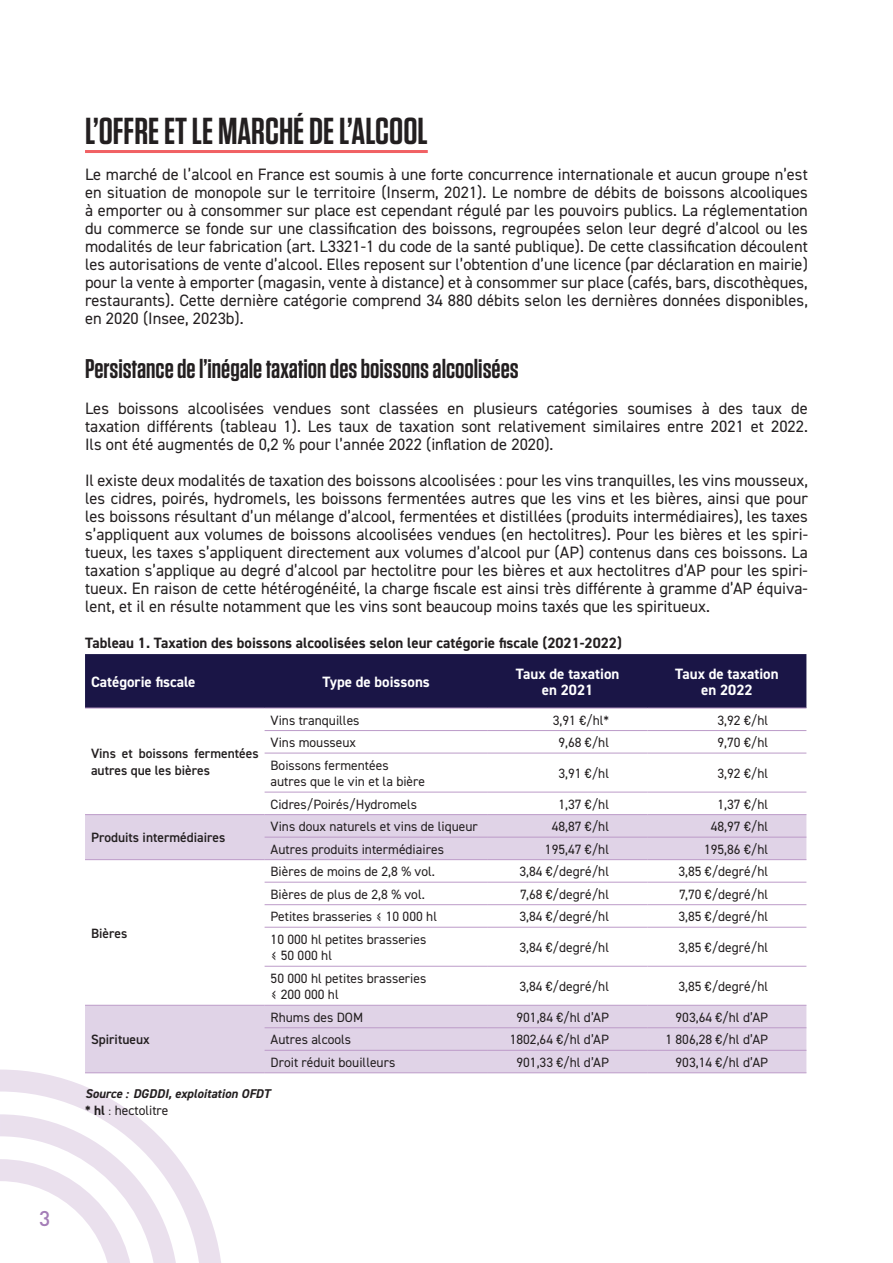
<style>
.page{position:relative;width:893px;height:1263px;background:#fff}
.page>*{position:absolute;margin:0;border:0;box-sizing:border-box;transform-origin:0 0}
.t1{font:600 37.5px "Tungsten";color:#231f20}
.t2{font:600 27px "Tungsten";color:#231f20}
.t3{font:500 21px "DIN Pro";color:#a47db7}
.t4{font:16.5px/18px "DIN2014";color:#231f20;text-align:justify}
.t5{font:700 15px "DIN2014";color:#231f20}
.t6{font:700 15px/16.5px "DIN2014";color:#fff;text-align:center}
.t7{font:13.5px/16.5px "DIN2014";color:#231f20}
.t8{font:600 13.5px/16.5px "DIN2014";color:#231f20}
.t9{font:italic 700 12.75px "DIN2014";color:#231f20}
.s1{font-family:"Times New Roman"}
.s2{font-weight:700}
.s3{font-family:"Times New Roman";font-size:12px}
</style>
<div class="page">
<svg style="left:0;top:1069px;width:223px;height:194px"></svg>
<hr style="left:85px;top:150px;width:343px;height:3px;background:#f16164">
<div style="left:85px;top:654px;width:721px;height:54px;background:#1a1546"></div>
<svg style="left:85px;top:815px;width:721px;height:257px"></svg>
<hr style="left:85px;top:708px;width:180px;height:1px;background:#bc9bc8">
<hr style="left:265px;top:708px;width:223px;height:1px;background:#bc9bc8">
<hr style="left:488px;top:708px;width:159px;height:1px;background:#bc9bc8">
<hr style="left:647px;top:708px;width:159px;height:1px;background:#bc9bc8">
<hr style="left:265px;top:730px;width:223px;height:1px;background:#bc9bc8">
<hr style="left:488px;top:730px;width:159px;height:1px;background:#bc9bc8">
<hr style="left:647px;top:730px;width:159px;height:1px;background:#bc9bc8">
<hr style="left:265px;top:753px;width:223px;height:1px;background:#bc9bc8">
<hr style="left:488px;top:753px;width:159px;height:1px;background:#bc9bc8">
<hr style="left:647px;top:753px;width:159px;height:1px;background:#bc9bc8">
<hr style="left:265px;top:792px;width:223px;height:1px;background:#bc9bc8">
<hr style="left:488px;top:792px;width:159px;height:1px;background:#bc9bc8">
<hr style="left:647px;top:792px;width:159px;height:1px;background:#bc9bc8">
<hr style="left:85px;top:814px;width:180px;height:1px;background:#bc9bc8">
<hr style="left:265px;top:814px;width:223px;height:1px;background:#bc9bc8">
<hr style="left:488px;top:814px;width:159px;height:1px;background:#bc9bc8">
<hr style="left:647px;top:814px;width:159px;height:1px;background:#bc9bc8">
<hr style="left:265px;top:837px;width:223px;height:1px;background:#bc9bc8">
<hr style="left:488px;top:837px;width:159px;height:1px;background:#bc9bc8">
<hr style="left:647px;top:837px;width:159px;height:1px;background:#bc9bc8">
<hr style="left:85px;top:859px;width:180px;height:1px;background:#bc9bc8">
<hr style="left:265px;top:859px;width:223px;height:1px;background:#bc9bc8">
<hr style="left:488px;top:859px;width:159px;height:1px;background:#bc9bc8">
<hr style="left:647px;top:859px;width:159px;height:1px;background:#bc9bc8">
<hr style="left:265px;top:882px;width:223px;height:1px;background:#bc9bc8">
<hr style="left:488px;top:882px;width:159px;height:1px;background:#bc9bc8">
<hr style="left:647px;top:882px;width:159px;height:1px;background:#bc9bc8">
<hr style="left:265px;top:904px;width:223px;height:1px;background:#bc9bc8">
<hr style="left:488px;top:904px;width:159px;height:1px;background:#bc9bc8">
<hr style="left:647px;top:904px;width:159px;height:1px;background:#bc9bc8">
<hr style="left:265px;top:927px;width:223px;height:1px;background:#bc9bc8">
<hr style="left:488px;top:927px;width:159px;height:1px;background:#bc9bc8">
<hr style="left:647px;top:927px;width:159px;height:1px;background:#bc9bc8">
<hr style="left:265px;top:966px;width:223px;height:1px;background:#bc9bc8">
<hr style="left:488px;top:966px;width:159px;height:1px;background:#bc9bc8">
<hr style="left:647px;top:966px;width:159px;height:1px;background:#bc9bc8">
<hr style="left:85px;top:1005px;width:180px;height:1px;background:#bc9bc8">
<hr style="left:265px;top:1005px;width:223px;height:1px;background:#bc9bc8">
<hr style="left:488px;top:1005px;width:159px;height:1px;background:#bc9bc8">
<hr style="left:647px;top:1005px;width:159px;height:1px;background:#bc9bc8">
<hr style="left:265px;top:1027px;width:223px;height:1px;background:#bc9bc8">
<hr style="left:488px;top:1027px;width:159px;height:1px;background:#bc9bc8">
<hr style="left:647px;top:1027px;width:159px;height:1px;background:#bc9bc8">
<hr style="left:265px;top:1050px;width:223px;height:1px;background:#bc9bc8">
<hr style="left:488px;top:1050px;width:159px;height:1px;background:#bc9bc8">
<hr style="left:647px;top:1050px;width:159px;height:1px;background:#bc9bc8">
<hr style="left:85px;top:1072px;width:180px;height:1px;background:#bc9bc8">
<hr style="left:265px;top:1072px;width:223px;height:1px;background:#bc9bc8">
<hr style="left:488px;top:1072px;width:159px;height:1px;background:#bc9bc8">
<hr style="left:647px;top:1072px;width:159px;height:1px;background:#bc9bc8">
<h1 class="t1" style="left:85px;top:111px;width:344px">L’OFFRE ET LE MARCHÉ DE L’ALCOOL</h1>
<p class="t4" style="left:85px;top:165px;width:724px">Le marché de l’alcool en France est soumis à une forte concurrence internationale et aucun groupe n’est en situation de monopole sur le territoire (Inserm, 2021). Le nombre de débits de boissons alcooliques à emporter ou à consommer sur place est cependant régulé par les pouvoirs publics. La réglementation du commerce se fonde sur une classification des boissons, regroupées selon leur degré d’alcool ou les modalités de leur fabrication (art. L3321-1 du code de la santé publique). De cette classification découlent les autorisations de vente d’alcool. Elles reposent sur l’obtention d’une licence (par déclaration en mairie) pour la vente à emporter (magasin, vente à distance) et à consommer sur place (cafés, bars, discothèques, restaurants). Cette dernière catégorie comprend 34 880 débits selon les dernières données disponibles, en 2020 (Insee, 2023b).</p>
<h2 class="t2" style="left:85px;top:354px;width:435px">Persistance de l’inégale taxation des boissons alcoolisées</h2>
<p class="t4" style="left:85px;top:399px;width:724px">Les boissons alcoolisées vendues sont classées en plusieurs catégories soumises à des taux de taxation différents (tableau 1). Les taux de taxation sont relativement similaires entre 2021 et 2022.<br>Ils ont été augmentés de 0,2 % pour l’année 2022 (inflation de 2020).</p>
<p class="t4" style="left:85px;top:471px;width:724px">Il existe deux modalités de taxation des boissons alcoolisées : pour les vins tranquilles, les vins mousseux, les cidres, poirés, hydromels, les boissons fermentées autres que les vins et les bières, ainsi que pour les boissons résultant d’un mélange d’alcool, fermentées et distillées (produits intermédiaires), les taxes s’appliquent aux volumes de boissons alcoolisées vendues (en hectolitres). Pour les bières et les spiri&shy;tueux, les taxes s’appliquent directement aux volumes d’alcool pur (AP) contenus dans ces boissons. La taxation s’applique au degré d’alcool par hectolitre pour les bières et aux hectolitres d’AP pour les spiri&shy;tueux. En raison de cette hétérogénéité, la charge fiscale est ainsi très différente à gramme d’AP équiva&shy;lent, et il en résulte notamment que les vins sont beaucoup moins taxés que les spiritueux.</p>
<p class="t5" style="left:85px;top:633px;width:538px">Tableau 1. Taxation des boissons alcoolisées selon leur catégorie fiscale (2021-2022)</p>
<p class="t6" style="left:91px;top:673px;width:106px">Catégorie fiscale</p>
<p class="t6" style="left:323px;top:673px;width:109px">Type de boissons</p>
<p class="t6" style="left:516px;top:665px;width:105px">Taux de taxation en 2021</p>
<p class="t6" style="left:675px;top:665px;width:105px">Taux de taxation en 2022</p>
<p class="t8" style="left:91px;top:745px;width:169px">Vins et boissons fermentées autres que les bières</p>
<p class="t8" style="left:91px;top:829px;width:136px">Produits intermédiaires</p>
<p class="t8" style="left:91px;top:924px;width:38px">Bières</p>
<p class="t7" style="left:271px;top:711px;width:90px">Vins tranquilles</p>
<p class="t7" style="left:553px;top:711px;width:58px">3,91 €/hl*</p>
<p class="t7" style="left:717px;top:711px;width:52px">3,92 €/hl</p>
<p class="t7" style="left:271px;top:734px;width:87px">Vins mousseux</p>
<p class="t7" style="left:558px;top:734px;width:52px">9,68 €/hl</p>
<p class="t7" style="left:717px;top:734px;width:52px">9,70 €/hl</p>
<p class="t7" style="left:271px;top:756px;width:156px">Boissons fermentées autres que le vin et la bière</p>
<p class="t7" style="left:558px;top:765px;width:52px">3,91 €/hl</p>
<p class="t7" style="left:717px;top:765px;width:52px">3,92 €/hl</p>
<p class="t7" style="left:271px;top:795px;width:148px">Cidres/Poirés/Hydromels</p>
<p class="t7" style="left:558px;top:795px;width:52px">1,37 €/hl</p>
<p class="t7" style="left:717px;top:795px;width:52px">1,37 €/hl</p>
<p class="t7" style="left:271px;top:818px;width:209px">Vins doux naturels et vins de liqueur</p>
<p class="t7" style="left:552px;top:818px;width:59px">48,87 €/hl</p>
<p class="t7" style="left:711px;top:818px;width:59px">48,97 €/hl</p>
<p class="t7" style="left:271px;top:840px;width:175px">Autres produits intermédiaires</p>
<p class="t7" style="left:545px;top:840px;width:66px">195,47 €/hl</p>
<p class="t7" style="left:704px;top:840px;width:66px">195,86 €/hl</p>
<p class="t7" style="left:271px;top:863px;width:166px">Bières de moins de 2,8 % vol.</p>
<p class="t7" style="left:519px;top:863px;width:91px">3,84 €/degré/hl</p>
<p class="t7" style="left:678px;top:863px;width:91px">3,85 €/degré/hl</p>
<p class="t7" style="left:271px;top:885px;width:156px">Bières de plus de 2,8 % vol.</p>
<p class="t7" style="left:520px;top:885px;width:91px">7,68 €/degré/hl</p>
<p class="t7" style="left:679px;top:885px;width:91px">7,70 €/degré/hl</p>
<p class="t7" style="left:271px;top:908px;width:168px">Petites brasseries ≤ 10 000 hl</p>
<p class="t7" style="left:519px;top:908px;width:91px">3,84 €/degré/hl</p>
<p class="t7" style="left:678px;top:908px;width:91px">3,85 €/degré/hl</p>
<p class="t7" style="left:271px;top:930px;width:157px">10 000 hl petites brasseries ≤ 50 000 hl</p>
<p class="t7" style="left:519px;top:939px;width:91px">3,84 €/degré/hl</p>
<p class="t7" style="left:678px;top:939px;width:91px">3,85 €/degré/hl</p>
<p class="t7" style="left:271px;top:969px;width:157px">50 000 hl petites brasseries ≤ 200 000 hl</p>
<p class="t7" style="left:519px;top:978px;width:91px">3,84 €/degré/hl</p>
<p class="t7" style="left:678px;top:978px;width:91px">3,85 €/degré/hl</p>
<p class="t7" style="left:271px;top:1009px;width:94px">Rhums des DOM</p>
<p class="t7" style="left:516px;top:1009px;width:94px">901,84 €/hl d’AP</p>
<p class="t7" style="left:675px;top:1009px;width:94px">903,64 €/hl d’AP</p>
<p class="t7" style="left:271px;top:1031px;width:82px">Autres alcools</p>
<p class="t7" style="left:510px;top:1031px;width:101px">1802,64 €/hl d’AP</p>
<p class="t7" style="left:665px;top:1031px;width:104px">1 806,28 €/hl d’AP</p>
<p class="t7" style="left:271px;top:1054px;width:126px">Droit réduit bouilleurs</p>
<p class="t7" style="left:516px;top:1054px;width:94px">901,33 €/hl d’AP</p>
<p class="t7" style="left:675px;top:1054px;width:94px">903,14 €/hl d’AP</p>
<p class="t9" style="left:85px;top:1085px;width:187px">Source <span class="s1">:</span> DGDDI, exploitation OFDT</p>
<p class="t7" style="left:85px;top:1101px;width:85px"><span class="s2">* hl</span> <span class="s3">:</span> hectolitre</p>
<p class="t8" style="left:91px;top:1031px;width:60px">Spiritueux</p>
<p class="t3" style="left:39px;top:1201px;width:13px">3</p>
</div>
